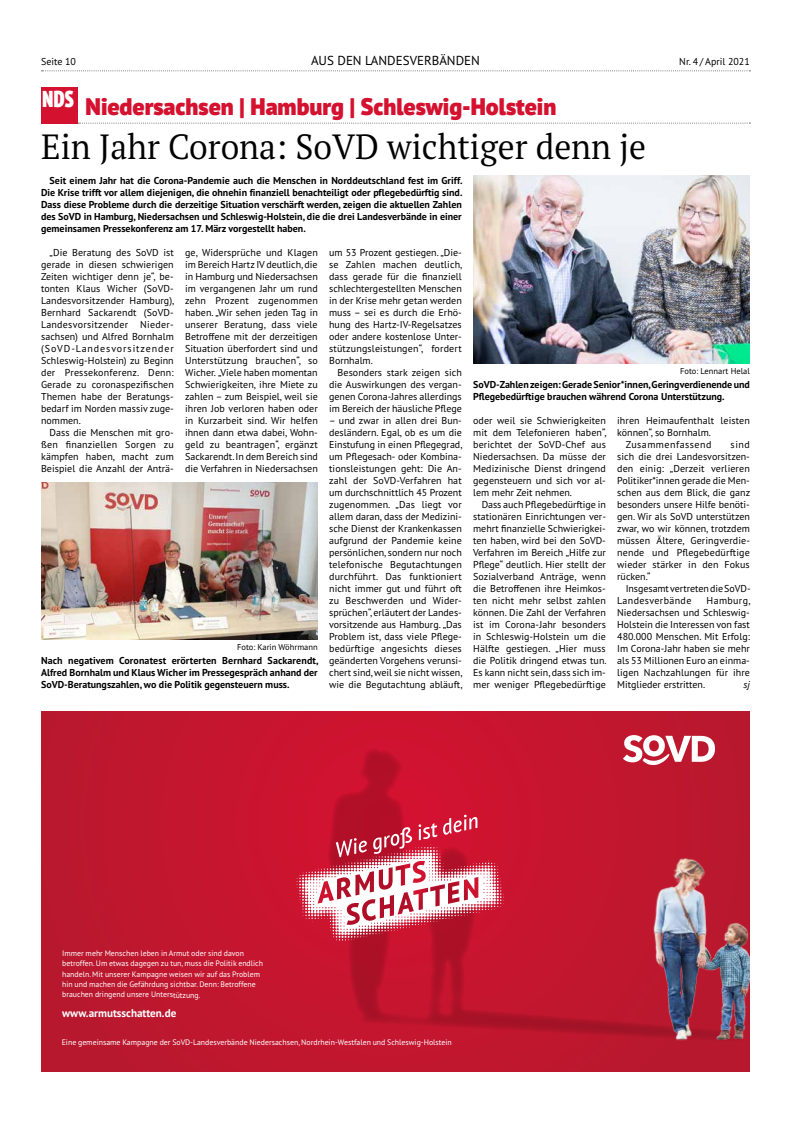
<style>
.page{position:relative;width:791px;height:1134px;background:#fff}
.page>*{position:absolute;margin:0;border:0;box-sizing:border-box;transform-origin:0 0}
.t1{font:35px "PT Serif Pro";color:#000}
.t2{font:900 24px "PT Sans Pro";color:#d51130}
.t3{font:900 condensed 23px "PT Sans Pro";color:#fff}
.t4{font:13px "PT Sans Pro";color:#000}
.t5{font:700 11.2px "PT Sans Pro";color:#fff}
.t6{font:10px/12px "PT Sans Pro";color:#000;text-align:justify}
.t7{font:700 10px/12px "PT Sans Pro";color:#000;text-align:justify}
.t8{font:10px "PT Sans Pro";letter-spacing:.045em;color:#000}
.t9{font:italic 10px "PT Sans Pro";color:#000}
.t10{font:8.5px "PT Sans Pro";color:#000}
.t11{font:7.9px/10.4px "PT Sans Pro";color:#fff}
</style>
<div class="page">
<svg style="left:78px;top:123px;width:672px;height:1px"></svg>
<div style="left:41px;top:88px;width:36px;height:36px;background:#d51130"></div>
<img style="left:473px;top:176px;width:277px;height:188px">
<img style="left:41px;top:483px;width:277px;height:157px">
<div style="left:41px;top:712px;width:709px;height:359px;background:#c0172e"></div>
<svg style="left:327px;top:748px;width:327px;height:289px"></svg>
<img style="left:641px;top:841px;width:109px;height:201px">
<svg style="left:297px;top:815px;width:207px;height:126px"></svg>
<svg style="left:623px;top:735px;width:92px;height:30px"></svg>
<svg style="left:42px;top:70px;width:708px;height:1px"></svg>
<p class="t6" style="left:41px;top:55px;width:36px">Seite 10</p>
<h3 class="t4" style="left:311px;top:52px;width:170px">AUS DEN LANDESVERBÄNDEN</h3>
<p class="t6" style="left:679px;top:55px;width:72px">Nr. 4 / April 2021</p>
<h3 class="t3" style="left:43px;top:83px;width:33px">NDS</h3>
<h2 class="t2" style="left:86px;top:90px;width:472px">Niedersachsen | Hamburg | Schleswig-Holstein</h2>
<h1 class="t1" style="left:41px;top:124px;width:606px">Ein Jahr Corona: SoVD wichtiger denn je</h1>
<p class="t7" style="left:41px;top:174px;width:423px;text-indent:8px">Seit einem Jahr hat die Corona-Pandemie auch die Menschen in Norddeutschland fest im Griff.<br>Die Krise trifft vor allem diejenigen, die ohnehin finanziell benachteiligt oder pflegebedürftig sind.<br>Dass diese Probleme durch die derzeitige Situation verschärft werden, zeigen die aktuellen Zahlen des SoVD in Hamburg, Niedersachsen und Schleswig-Holstein, die die drei Landesverbände in einer gemeinsamen Pressekonferenz am 17. März vorgestellt haben.</p>
<p class="t6" style="left:41px;top:246px;width:135px;text-indent:8px">„Die Beratung des SoVD ist gerade in diesen schwierigen Zeiten wichtiger denn je“, be&shy;tonten Klaus Wicher (SoVD-Landesvorsitzender Hamburg), Bernhard Sackarendt (SoVD-Landesvorsitzender Nieder&shy;sachsen) und Alfred Bornhalm (SoVD-Landesvorsitzender Schleswig-Holstein) zu Beginn der Pressekonferenz. Denn:<br>Gerade zu coronaspezifischen Themen habe der Beratungs&shy;bedarf im Norden massiv zuge&shy;nommen.</p>
<p class="t6" style="left:41px;top:426px;width:134px;text-indent:8px">Dass die Menschen mit gro&shy;ßen finanziellen Sorgen zu kämpfen haben, macht zum Beispiel die Anzahl der Anträ-</p>
<p class="t6" style="left:185px;top:246px;width:134px">ge, Widersprüche und Klagen im Bereich Hartz IV deutlich, die in Hamburg und Niedersachsen im vergangenen Jahr um rund zehn Prozent zugenommen haben. „Wir sehen jeden Tag in unserer Beratung, dass viele Betroffene mit der derzeitigen Situation überfordert sind und Unterstützung brauchen“, so Wicher. „Viele haben momentan Schwierigkeiten, ihre Miete zu zahlen – zum Beispiel, weil sie ihren Job verloren haben oder in Kurzarbeit sind. Wir helfen ihnen dann etwa dabei, Wohn&shy;geld zu beantragen“, ergänzt Sackarendt. In dem Bereich sind die Verfahren in Niedersachsen</p>
<p class="t6" style="left:329px;top:246px;width:135px">um 53 Prozent gestiegen. „Die&shy;se Zahlen machen deutlich, dass gerade für die finanziell schlechtergestellten Menschen in der Krise mehr getan werden muss – sei es durch die Erhö&shy;hung des Hartz-IV-Regelsatzes oder andere kostenlose Unter&shy;stützungsleistungen“, fordert Bornhalm.</p>
<p class="t10" style="left:680px;top:365px;width:71px">Foto: Lennart Helal</p>
<p class="t7" style="left:473px;top:378px;width:278px">SoVD-Zahlen zeigen: Gerade Senior*innen, Geringverdienende und<br>Pflegebedürftige brauchen während Corona Unterstützung.</p>
<p class="t6" style="left:329px;top:366px;width:134px;text-indent:8px">Besonders stark zeigen sich die Auswirkungen des vergan&shy;genen Corona-Jahres allerdings im Bereich der häusliche Pflege</p>
<p class="t6" style="left:329px;top:414px;width:135px">– und zwar in allen drei Bun&shy;desländern. Egal, ob es um die Einstufung in einen Pflegegrad, um Pflegesach- oder Kombina&shy;tionsleistungen geht: Die An&shy;zahl der SoVD-Verfahren hat um durchschnittlich 45 Prozent zugenommen. „Das liegt vor allem daran, dass der Medizini&shy;sche Dienst der Krankenkassen aufgrund der Pandemie keine persönlichen, sondern nur noch telefonische Begutachtungen durchführt. Das funktioniert nicht immer gut und führt oft zu Beschwerden und Wider&shy;sprüchen“, erläutert der Landes&shy;vorsitzende aus Hamburg. „Das Problem ist, dass viele Pflege&shy;bedürftige angesichts dieses geänderten Vorgehens verunsi&shy;chert sind, weil sie nicht wissen, wie die Begutachtung abläuft,</p>
<p class="t6" style="left:473px;top:414px;width:135px">oder weil sie Schwierigkeiten mit dem Telefonieren haben“, berichtet der SoVD-Chef aus Niedersachsen. Da müsse der Medizinische Dienst dringend gegensteuern und sich vor al&shy;lem mehr Zeit nehmen.</p>
<p class="t6" style="left:617px;top:414px;width:134px">ihren Heimaufenthalt leisten</p>
<p class="t6" style="left:617px;top:426px;width:95px">können“, so Bornhalm.</p>
<p class="t8" style="left:626px;top:438px;width:87px">Zusammenfassend</p>
<p class="t6" style="left:617px;top:438px;width:134px;text-indent:113px">sind sich die drei Landesvorsitzen&shy;den einig: „Derzeit verlieren Politiker*innen gerade die Men&shy;schen aus dem Blick, die ganz besonders unsere Hilfe benöti&shy;gen. Wir als SoVD unterstützen zwar, wo wir können, trotzdem müssen Ältere, Geringverdie&shy;nende und Pflegebedürftige wieder stärker in den Fokus rücken.“</p>
<p class="t6" style="left:617px;top:582px;width:135px;text-indent:8px">Insgesamt vertreten die SoVD-<br>Landesverbände</p>
<p class="t6" style="left:473px;top:498px;width:135px;text-indent:8px">Dass auch Pflegebedürftige in stationären Einrichtungen ver&shy;mehrt finanzielle Schwierigkei&shy;ten haben, wird bei den SoVD-Verfahren im Bereich „Hilfe zur Pflege“ deutlich. Hier stellt der Sozialverband Anträge, wenn die Betroffenen ihre Heimkos&shy;ten nicht mehr selbst zahlen können. Die Zahl der Verfahren ist im Corona-Jahr besonders in Schleswig-Holstein um die Hälfte gestiegen. „Hier muss die Politik dringend etwas tun.<br>Es kann nicht sein, dass sich im&shy;mer weniger Pflegebedürftige</p>
<p class="t6" style="left:617px;top:594px;width:135px;text-indent:89px">Hamburg, Niedersachsen und Schleswig-Holstein die Interessen von fast 480.000 Menschen. Mit Erfolg:<br>Im Corona-Jahr haben sie mehr als 53 Millionen Euro an einma&shy;ligen Nachzahlungen für ihre Mitglieder erstritten.</p>
<p class="t10" style="left:237px;top:641px;width:82px">Foto: Karin Wöhrmann</p>
<p class="t7" style="left:41px;top:654px;width:279px">Nach negativem Coronatest erörterten Bernhard Sackarendt, Alfred Bornhalm und Klaus Wicher im Pressegespräch anhand der SoVD-Beratungszahlen, wo die Politik gegensteuern muss.</p>
<p class="t9" style="left:743px;top:678px;width:8px">sj</p>
<p class="t11" style="left:62px;top:948px;width:202px">Immer mehr Menschen leben in Armut oder sind davon betroffen. Um etwas dagegen zu tun, muss die Politik endlich handeln. Mit unserer Kampagne weisen wir auf das Problem hin und machen die Gefährdung sichtbar. Denn: Betroffene brauchen dringend unsere Unterstützung.</p>
<p class="t5" style="left:62px;top:1006px;width:116px">www.armutsschatten.de</p>
<p class="t11" style="left:62px;top:1037px;width:392px">Eine gemeinsame Kampagne der SoVD-Landesverbände Niedersachsen, Nordrhein-Westfalen und Schleswig-Holstein</p>
</div>
